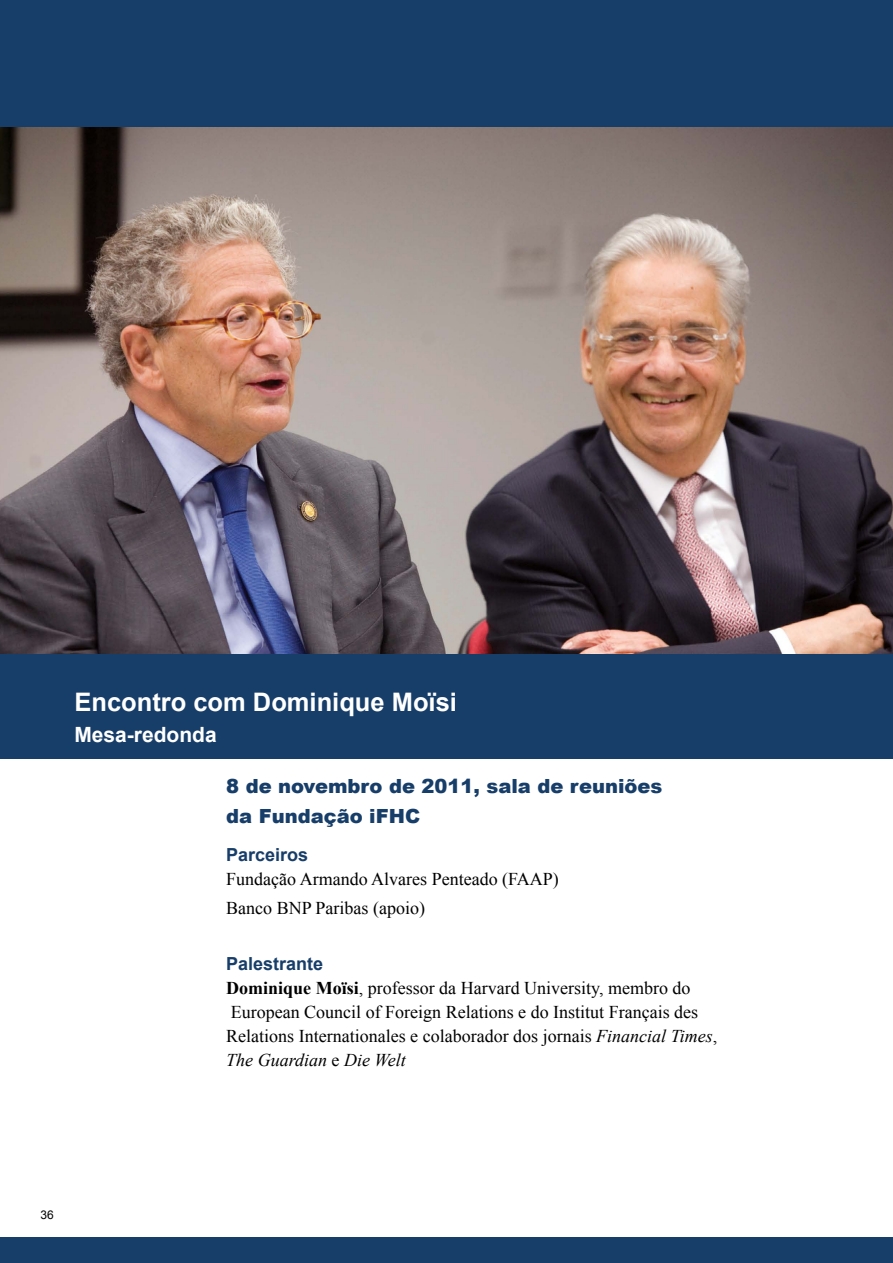
<style>
.page{position:relative;width:893px;height:1263px;background:#fff}
.page>*{position:absolute;margin:0;border:0;box-sizing:border-box;transform-origin:0 0}
.t1{font:700 25.5px "Arial";color:#fff}
.t2{font:700 21px "Arial";color:#fff}
.t3{font:900 19.5px/30px "Arial";color:#173d69}
.t4{font:18px/24px "Times New Roman";color:#000}
.t5{font:700 18px "Arial";color:#173d69}
.t6{font:12px "Arial";color:#000}
.s1{font-weight:700}
.s2{font-style:italic}
</style>
<div class="page">
<div style="left:0;top:0;width:893px;height:164px;background:#173d69"></div>
<div style="left:0;top:1237px;width:893px;height:26px;background:#173d69"></div>
<div style="left:0;top:128px;width:893px;height:631px;background:#173d69"></div>
<img style="left:0;top:128px;width:893px;height:526px">
<h1 class="t1" style="left:74px;top:685px;width:384px">Encontro com Dominique Moïsi</h1>
<p class="t2" style="left:74px;top:721px;width:144px">Mesa-redonda</p>
<p class="t3" style="left:226px;top:770px;width:438px">8 de novembro de 2011, sala de reuniões da Fundação iFHC</p>
<p class="t5" style="left:226px;top:843px;width:84px">Parceiros</p>
<p class="t4" style="left:226px;top:865px;width:334px;line-height:28.2px">Fundação Armando Alvares Penteado (FAAP)<br>Banco BNP Paribas (apoio)</p>
<p class="t5" style="left:226px;top:952px;width:99px">Palestrante</p>
<p class="t4" style="left:226px;top:976px;width:492px"><span class="s1">Dominique Moïsi</span>, professor da Harvard University, membro do European Council of Foreign Relations e do Institut Français des Relations Internationales e colaborador dos jornais <span class="s2">Financial Times</span>, <span class="s2">The Guardian</span> e <span class="s2">Die Welt</span></p>
<p class="t6" style="left:41px;top:1206px;width:15px">36</p>
</div>
